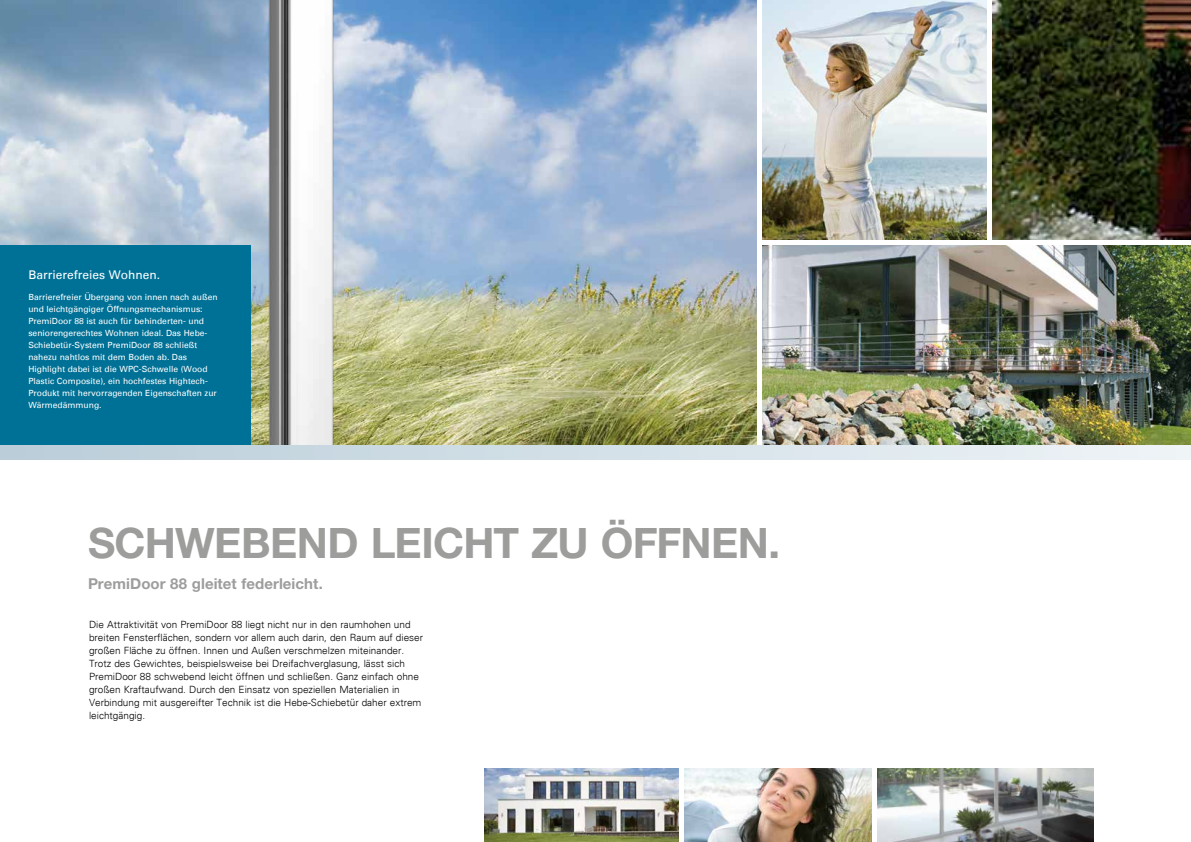
<style>
.page{position:relative;width:1191px;height:842px;background:#fff}
.page>*{position:absolute;margin:0;border:0;box-sizing:border-box;transform-origin:0 0}
.t1{font:700 42px "Helvetica Neue CE";letter-spacing:-.015em;color:#9d9d9c}
.t2{font:700 15px "Helvetica Neue CE";letter-spacing:.005em;color:#9d9d9c}
.t3{font:12px "Univers";color:#fff}
.t4{font:300 10px/13px "Univers";color:#000}
.t5{font:8.5px/12px "Univers";color:#fff}
</style>
<div class="page">
<img style="left:0;top:0;width:756px;height:445px">
<img style="left:992px;top:0;width:199px;height:240px">
<img style="left:762px;top:245px;width:429px;height:200px">
<img style="left:877px;top:768px;width:216px;height:74px">
<img style="left:215px;top:0;width:159px;height:445px">
<img style="left:484px;top:768px;width:195px;height:74px">
<img style="left:684px;top:768px;width:188px;height:74px">
<img style="left:762px;top:0;width:224px;height:240px">
<div style="left:0;top:245px;width:251px;height:200px;background:#007196"></div>
<svg style="left:0;top:445px;width:1191px;height:14px;background:#d4e0e7"></svg>
<p class="t3" style="left:28px;top:268px;width:133px">Barrierefreies Wohnen.</p>
<p class="t5" style="left:28px;top:291px;width:191px">Barrierefreier Übergang von innen nach außen und leichtgängiger Öffnungsmechanismus:<br>PremiDoor 88 ist auch für behinderten- und seniorengerechtes Wohnen ideal. Das Hebe-Schiebetür-System PremiDoor 88 schließt nahezu nahtlos mit dem Boden ab. Das Highlight dabei ist die WPC-Schwelle (Wood Plastic Composite), ein hochfestes Hightech-Produkt mit hervorragenden Eigenschaften zur Wärmedämmung.</p>
<h1 class="t1" style="left:88px;top:517px;width:694px">SCHWEBEND LEICHT ZU ÖFFNEN.</h1>
<h2 class="t2" style="left:88px;top:575px;width:236px">PremiDoor 88 gleitet federleicht.</h2>
<p class="t4" style="left:89px;top:618px;width:336px">Die Attraktivität von PremiDoor 88 liegt nicht nur in den raumhohen und breiten Fensterflächen, sondern vor allem auch darin, den Raum auf dieser großen Fläche zu öffnen. Innen und Außen verschmelzen miteinander.<br>Trotz des Gewichtes, beispielsweise bei Dreifachverglasung, lässt sich PremiDoor 88 schwebend leicht öffnen und schließen. Ganz einfach ohne großen Kraftaufwand. Durch den Einsatz von speziellen Materialien in Verbindung mit ausgereifter Technik ist die Hebe-Schiebetür daher extrem leichtgängig.</p>
</div>
